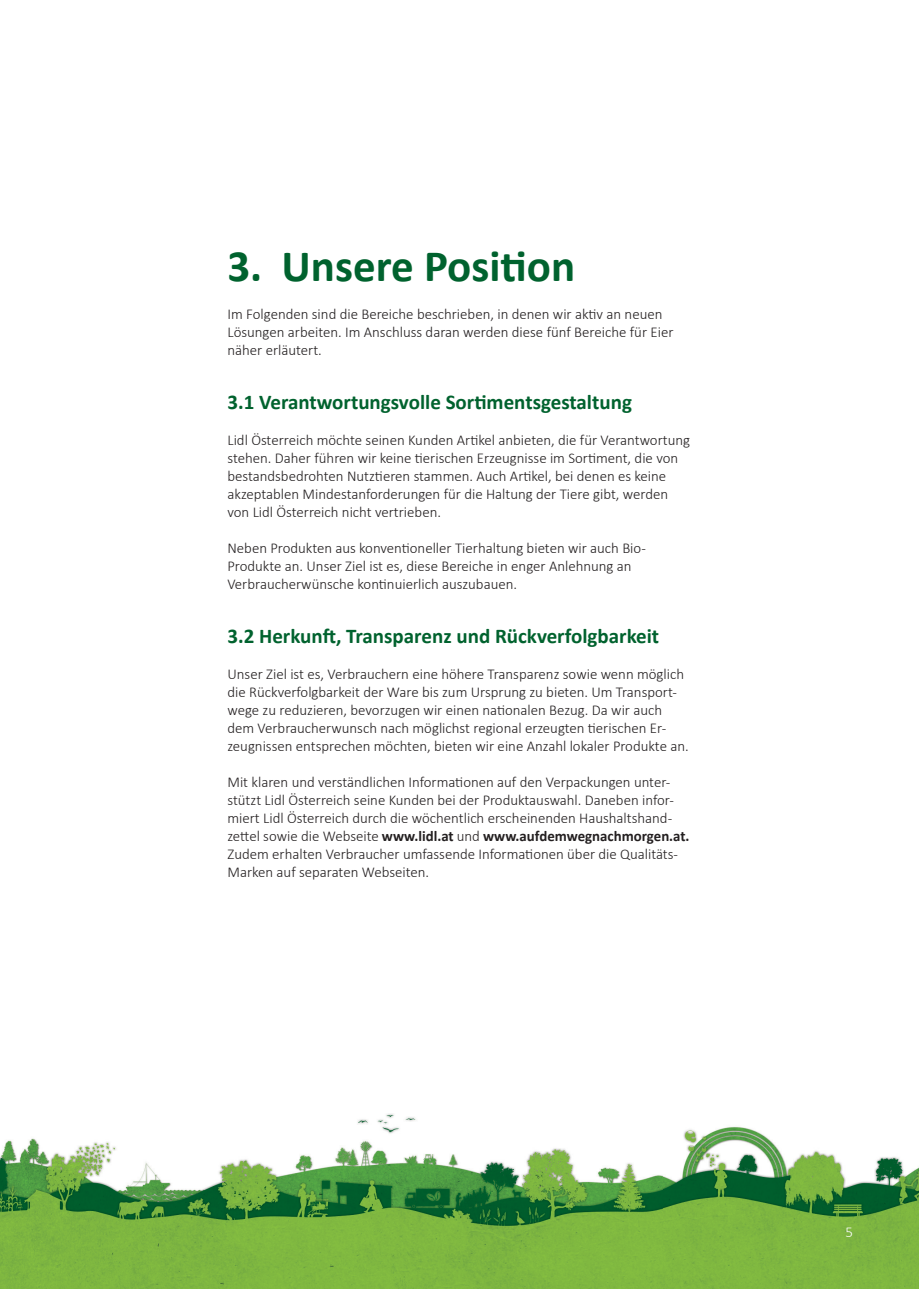
<style>
.page{position:relative;width:919px;height:1289px;background:#fff}
.page>*{position:absolute;margin:0;border:0;box-sizing:border-box;transform-origin:0 0}
.t1{font:700 45px "Calibri";color:#00622e}
.t2{font:700 21px "Calibri";color:#00622e}
.t3{font:300 15px/18px "Calibri";color:#231f20}
.t4{font:300 15px "Calibri";color:#fff}
.s1{font-weight:700}
</style>
<div class="page">
<img style="left:0;top:1113px;width:918px;height:175px">
<h1 class="t1" style="left:227px;top:234px;width:349px">3. Unsere Position</h1>
<p class="t3" style="left:227px;top:305px;width:447px">Im Folgenden sind die Bereiche beschrieben, in denen wir aktiv an neuen<br>Lösungen arbeiten. Im Anschluss daran werden diese fünf Bereiche für Eier näher erläutert.</p>
<h2 class="t2" style="left:227px;top:387px;width:406px">3.1 Verantwortungsvolle Sortimentsgestaltung</h2>
<p class="t3" style="left:227px;top:431px;width:464px">Lidl Österreich möchte seinen Kunden Artikel anbieten, die für Verantwortung stehen. Daher führen wir keine tierischen Erzeugnisse im Sortiment, die von bestandsbedrohten Nutztieren stammen. Auch Artikel, bei denen es keine akzeptablen Mindestanforderungen für die Haltung der Tiere gibt, werden von Lidl Österreich nicht vertrieben.</p>
<p class="t3" style="left:227px;top:539px;width:420px">Neben Produkten aus konventioneller Tierhaltung bieten wir auch Bio-<br>Produkte an. Unser Ziel ist es, diese Bereiche in enger Anlehnung an<br>Verbraucherwünsche kontinuierlich auszubauen.</p>
<h2 class="t2" style="left:227px;top:621px;width:433px">3.2 Herkunft, Transparenz und Rückverfolgbarkeit</h2>
<p class="t3" style="left:227px;top:665px;width:463px">Unser Ziel ist es, Verbrauchern eine höhere Transparenz sowie wenn möglich die Rückverfolgbarkeit der Ware bis zum Ursprung zu bieten. Um Transport&shy;wege zu reduzieren, bevorzugen wir einen nationalen Bezug. Da wir auch dem Verbraucherwunsch nach möglichst regional erzeugten tierischen Er&shy;zeugnissen entsprechen möchten, bieten wir eine Anzahl lokaler Produkte an.</p>
<p class="t3" style="left:227px;top:773px;width:463px">Mit klaren und verständlichen Informationen auf den Verpackungen unter&shy;stützt Lidl Österreich seine Kunden bei der Produktauswahl. Daneben infor&shy;miert Lidl Österreich durch die wöchentlich erscheinenden Haushaltshand&shy;zettel sowie die Webseite <span class="s1">www.lidl.at</span> und <span class="s1">www.aufdemwegnachmorgen.at.<br></span>Zudem erhalten Verbraucher umfassende Informationen über die Qualitäts-Marken auf separaten Webseiten.</p>
<p class="t4" style="left:845px;top:1222px;width:9px">5</p>
</div>
